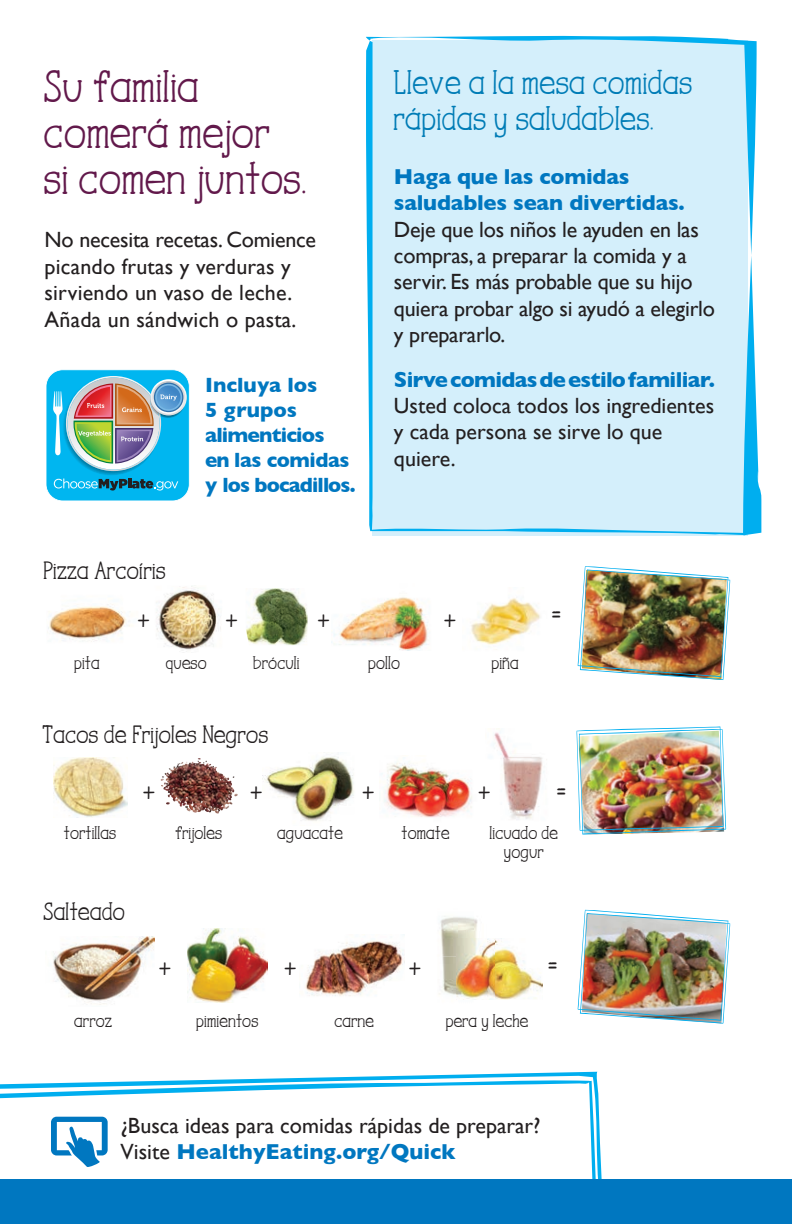
<style>
.page{position:relative;width:792px;height:1224px;background:#fff}
.page>*{position:absolute;margin:0;border:0;box-sizing:border-box;transform-origin:0 0}
.t1{font:700 40px/46px "TALUHLA";color:#62194b}
.t2{font:700 30px/36px "TALUHLA";color:#007cb6}
.t3{font:700 30px "TALUHLA";color:#231f20}
.t4{font:700 26px "TALUHLA";color:#231f20}
.t5{font:22px/26.4px "Gill Sans";color:#231f20}
.t6{font:700 22px/26.4px "Gill Sans";letter-spacing:-.01em;color:#0077c0}
.t7{font:700 22px "TALUHLA";color:#231f20}
.t8{font:700 22px "Gill Sans";letter-spacing:-.03em;color:#0077c0}
.t9{font:700 21px/25px "Gill Sans";letter-spacing:-.04em;color:#0077c0}
.t10{font:700 16px/19.2px "TALUHLA";color:#231f20;text-align:center}
.s1{font-weight:700;color:#0077c0}
</style>
<div class="page">
<svg style="left:366px;top:35px;width:394px;height:500px;fill:#d4effb"></svg>
<svg style="left:301px;top:1071px;width:297px;height:7px"></svg>
<svg style="left:0;top:1078px;width:602px;height:101px"></svg>
<svg style="left:51px;top:1116px;width:57px;height:51px"></svg>
<img style="left:46px;top:369px;width:144px;height:132px">
<img style="left:48px;top:604px;width:82px;height:38px">
<img style="left:246px;top:588px;width:61px;height:57px">
<img style="left:331px;top:597px;width:97px;height:53px">
<img style="left:471px;top:598px;width:70px;height:47px">
<img style="left:156px;top:586px;width:65px;height:65px">
<img style="left:577px;top:566px;width:152px;height:114px">
<img style="left:439px;top:916px;width:19px;height:79px">
<img style="left:458px;top:917px;width:20px;height:20px">
<img style="left:456px;top:937px;width:85px;height:62px">
<img style="left:53px;top:936px;width:101px;height:69px">
<img style="left:188px;top:928px;width:79px;height:74px">
<img style="left:305px;top:934px;width:99px;height:62px">
<img style="left:577px;top:909px;width:152px;height:114px">
<img style="left:493px;top:728px;width:50px;height:91px">
<img style="left:381px;top:763px;width:91px;height:55px">
<img style="left:54px;top:757px;width:73px;height:60px">
<img style="left:163px;top:758px;width:44px;height:49px">
<img style="left:262px;top:756px;width:92px;height:65px">
<img style="left:576px;top:726px;width:149px;height:108px">
<div style="left:0;top:1179px;width:791px;height:44px;background:#0077c0"></div>
<h1 class="t1" style="left:45px;top:64px;width:264px">Su familia comerá mejor<br>si comen juntos.</h1>
<p class="t5" style="left:45px;top:226px;width:273px">No necesita recetas. Comience picando frutas y verduras y sirviendo un vaso de leche.<br>Añada un sándwich o pasta.</p>
<p class="t7" style="left:44px;top:557px;width:124px">Pizza Arcoíris</p>
<p class="t9" style="left:205px;top:371px;width:152px">Incluya los<br>5 grupos alimenticios<br>en las comidas y los bocadillos.</p>
<h2 class="t2" style="left:394px;top:65px;width:300px">Lleve a la mesa comidas rápidas y saludables.</h2>
<p class="t6" style="left:394px;top:162px;width:292px">Haga que las comidas saludables sean divertidas.</p>
<p class="t5" style="left:394px;top:215px;width:322px">Deje que los niños le ayuden en las compras, a preparar la comida y a servir. Es más probable que su hijo quiera probar algo si ayudó a elegirlo y prepararlo.</p>
<p class="t8" style="left:394px;top:361px;width:322px">Sirve comidas de estilo familiar.</p>
<p class="t5" style="left:394px;top:392px;width:321px">Usted coloca todos los ingredientes y cada persona se sirve lo que quiere.</p>
<p class="t4" style="left:138px;top:600px;width:14px">+</p>
<p class="t4" style="left:318px;top:600px;width:14px">+</p>
<p class="t4" style="left:444px;top:600px;width:14px">+</p>
<h2 class="t3" style="left:551px;top:594px;width:12px">=</h2>
<p class="t4" style="left:226px;top:600px;width:14px">+</p>
<p class="t10" style="left:74px;top:653px;width:27px">pita</p>
<p class="t10" style="left:166px;top:653px;width:42px">queso</p>
<p class="t10" style="left:253px;top:653px;width:48px">bróculi</p>
<p class="t10" style="left:368px;top:653px;width:34px">pollo</p>
<p class="t10" style="left:491px;top:653px;width:29px">piña</p>
<p class="t7" style="left:43px;top:720px;width:227px">Tacos de Frijoles Negros</p>
<p class="t4" style="left:143px;top:772px;width:14px">+</p>
<p class="t4" style="left:251px;top:772px;width:14px">+</p>
<p class="t4" style="left:362px;top:772px;width:14px">+</p>
<p class="t4" style="left:478px;top:772px;width:14px">+</p>
<h2 class="t3" style="left:556px;top:771px;width:12px">=</h2>
<p class="t10" style="left:64px;top:822px;width:54px">tortillas</p>
<p class="t10" style="left:176px;top:822px;width:48px">frijoles</p>
<p class="t10" style="left:277px;top:822px;width:67px">aguacate</p>
<p class="t10" style="left:401px;top:822px;width:50px">tomate</p>
<p class="t10" style="left:489px;top:822px;width:70px">licuado de yogur</p>
<p class="t7" style="left:44px;top:898px;width:83px">Salteado</p>
<p class="t4" style="left:159px;top:948px;width:14px">+</p>
<p class="t4" style="left:285px;top:948px;width:14px">+</p>
<p class="t4" style="left:409px;top:948px;width:14px">+</p>
<h2 class="t3" style="left:548px;top:945px;width:12px">=</h2>
<p class="t10" style="left:75px;top:1010px;width:39px">arroz</p>
<p class="t10" style="left:196px;top:1010px;width:64px">pimientos</p>
<p class="t10" style="left:334px;top:1010px;width:41px">carne</p>
<p class="t10" style="left:445px;top:1010px;width:84px">pera y leche</p>
<p class="t5" style="left:120px;top:1111px;width:421px">¿Busca ideas para comidas rápidas de preparar?<br>Visite <span class="s1">HealthyEating.org/Quick</span></p>
</div>
